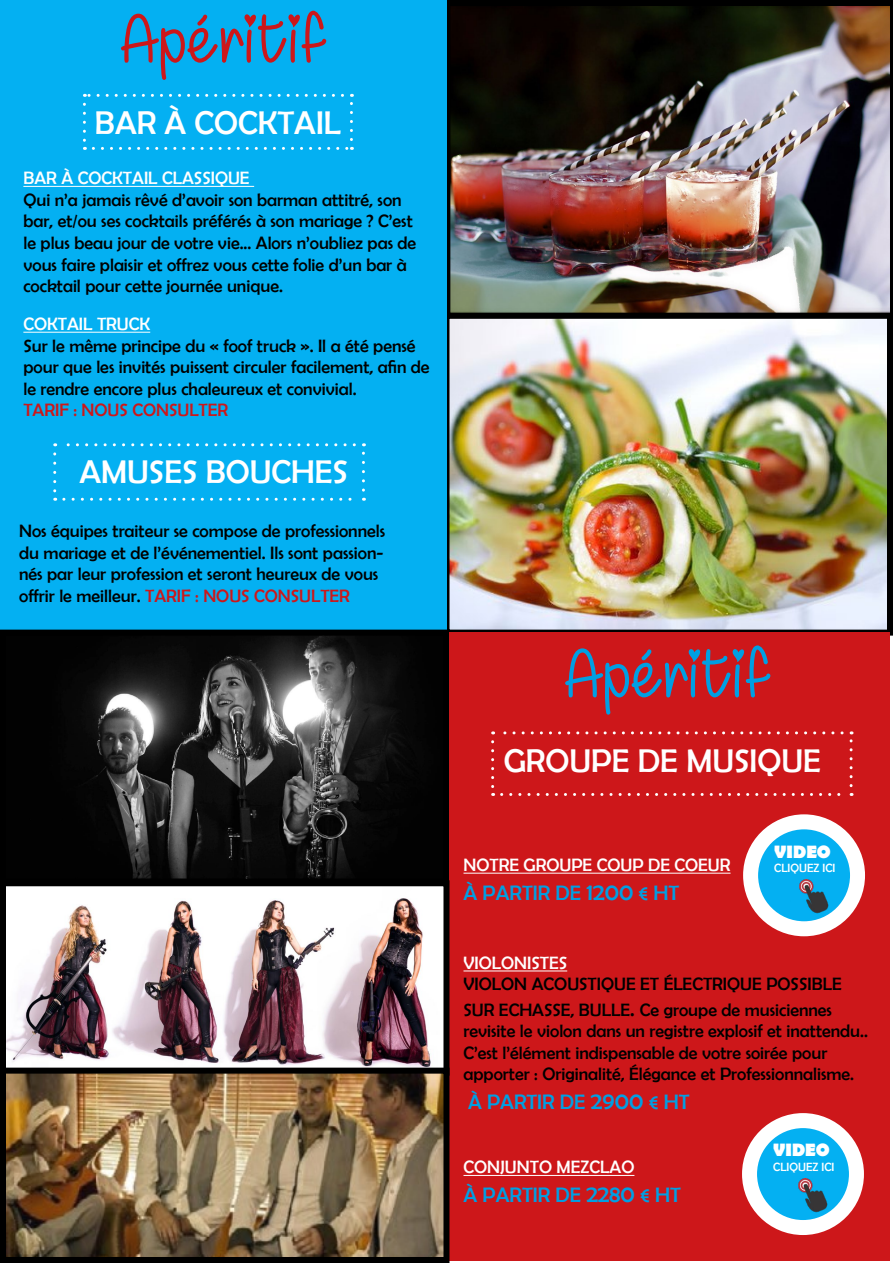
<style>
.page{position:relative;width:893px;height:1263px;background:#fff}
.page>*{position:absolute;margin:0;border:0;box-sizing:border-box;transform-origin:0 0}
.t1{font:69px "Chasing Hearts";color:#cd171a}
.t2{font:69px "Chasing Hearts";color:#009fe3}
.t3{font:33px "Berlin Sans FB";color:#fff}
.t4{font:21px "Berlin Sans FB";color:#009fe3}
.t5{font:18px/21.6px "Berlin Sans FB";color:#000}
.t6{font:18px "Berlin Sans FB";color:#fff}
.t7{font:18px "Berlin Sans FB";color:#cd171a}
.t8{font:700 18px "Berlin Sans FB";color:#fff}
.t9{font:12px "Berlin Sans FB";color:#fff}
.s1{color:#cd171a}
.s2{font-size:24px}
.s3{font-size:21px}
</style>
<div class="page">
<img style="left:446px;top:0;width:447px;height:313px">
<img style="left:450px;top:320px;width:436px;height:309px">
<div style="left:443px;top:313px;width:450px;height:323px;border:6px solid #000"></div>
<div style="left:0;top:0;width:446px;height:633px;background:#04b0f2"></div>
<img style="left:7px;top:637px;width:435px;height:240px">
<div style="left:0;top:630px;width:449px;height:254px;border:6px solid #000"></div>
<div style="left:449px;top:633px;width:441px;height:628px;background:#cd171a"></div>
<hr style="left:23px;top:186px;width:231px;height:1px;background:#fff">
<hr style="left:23px;top:332px;width:127px;height:1px;background:#fff">
<img style="left:7px;top:898px;width:424px;height:169px">
<div style="left:0;top:880px;width:449px;height:196px;border:6px solid #000"></div>
<svg style="left:83px;top:104px;width:3px;height:46px"></svg>
<svg style="left:93px;top:147px;width:259px;height:3px"></svg>
<svg style="left:350px;top:94px;width:3px;height:46px"></svg>
<svg style="left:84px;top:94px;width:259px;height:3px"></svg>
<svg style="left:53px;top:454px;width:3px;height:47px"></svg>
<svg style="left:64px;top:498px;width:300px;height:3px"></svg>
<svg style="left:362px;top:443px;width:3px;height:47px"></svg>
<svg style="left:55px;top:443px;width:299px;height:3px"></svg>
<svg style="left:491px;top:742px;width:3px;height:54px"></svg>
<svg style="left:502px;top:793px;width:350px;height:3px"></svg>
<svg style="left:850px;top:731px;width:3px;height:55px"></svg>
<svg style="left:493px;top:731px;width:349px;height:3px"></svg>
<img style="left:7px;top:1074px;width:435px;height:182px">
<div style="left:0;top:1067px;width:449px;height:196px;border:6px solid #000"></div>
<hr style="left:463px;top:873px;width:268px;height:1px;background:#fff">
<svg style="left:751px;top:822px;width:106px;height:107px;background:#2dbdf4"></svg>
<div style="left:743px;top:814px;width:122px;height:122px;border:15px solid #fff;border-radius:50%"></div>
<img style="left:790px;top:879px;width:40px;height:41px">
<hr style="left:463px;top:970px;width:104px;height:1px;background:#fff">
<hr style="left:463px;top:1175px;width:171px;height:1px;background:#fff">
<svg style="left:749px;top:1120px;width:107px;height:107px;background:#2ebdf4"></svg>
<div style="left:742px;top:1113px;width:122px;height:122px;border:15px solid #fff;border-radius:50%"></div>
<img style="left:789px;top:1178px;width:40px;height:41px">
<h1 class="t1" style="left:120px;top:-4px;width:208px">Apéritif</h1>
<h2 class="t3" style="left:95px;top:104px;width:248px">BAR À COCKTAIL</h2>
<p class="t6" style="left:23px;top:168px;width:228px">BAR À COCKTAIL CLASSIQUE</p>
<p class="t5" style="left:23px;top:189px;width:394px">Qui n’a jamais rêvé d’avoir son barman attitré, son bar, et/ou ses cocktails préférés à son mariage ? C’est le plus beau jour de votre vie... Alors n’oubliez pas de vous faire plaisir et offrez vous cette folie d’un bar à cocktail pour cette journée unique.</p>
<p class="t6" style="left:23px;top:314px;width:128px">COKTAIL TRUCK</p>
<p class="t5" style="left:23px;top:334px;width:408px">Sur le même principe du « foof truck ». Il a été pensé pour que les invités puissent circuler facilement, afin de le rendre encore plus chaleureux et convivial.</p>
<p class="t7" style="left:23px;top:400px;width:206px">TARIF : NOUS CONSULTER</p>
<h2 class="t3" style="left:79px;top:454px;width:270px">AMUSES BOUCHES</h2>
<p class="t5" style="left:19px;top:520px;width:367px">Nos équipes traiteur se compose de professionnels du mariage et de l’événementiel. Ils sont passion&shy;nés par leur profession et seront heureux de vous offrir le meilleur. <span class="s1">TARIF : NOUS CONSULTER</span></p>
<h1 class="t2" style="left:564px;top:631px;width:208px">Apéritif</h1>
<h2 class="t3" style="left:504px;top:742px;width:319px">GROUPE DE MUSIQUE</h2>
<p class="t6" style="left:463px;top:855px;width:269px">NOTRE GROUPE COUP DE COEUR</p>
<p class="t4" style="left:463px;top:881px;width:217px">À PARTIR DE <span class="s2">1200</span> € HT</p>
<p class="t8" style="left:774px;top:841px;width:58px">VIDEO</p>
<p class="t9" style="left:774px;top:861px;width:63px">CLIQUEZ ICI</p>
<p class="t6" style="left:463px;top:952px;width:105px">VIOLONISTES</p>
<p class="t5" style="left:463px;top:971px;width:380px;line-height:25.2px">VIOLON ACOUSTIQUE ET ÉLECTRIQUE POSSIBLE<br>SUR ECHASSE, BULLE<span class="s3">.</span> Ce groupe de musiciennes</p>
<p class="t5" style="left:463px;top:1020px;width:406px">revisite le violon dans un registre explosif et inattendu..<br>C’est l’élément indispensable de votre soirée pour apporter : Originalité, Élégance et Professionnalisme.</p>
<p class="t4" style="left:468px;top:1090px;width:223px">À PARTIR DE <span class="s2">2900</span> € HT</p>
<p class="t6" style="left:463px;top:1157px;width:172px">CONJUNTO MEZCLAO</p>
<p class="t4" style="left:463px;top:1183px;width:219px">À PARTIR DE <span class="s2">2280</span> € HT</p>
<p class="t8" style="left:773px;top:1140px;width:58px">VIDEO</p>
<p class="t9" style="left:773px;top:1160px;width:63px">CLIQUEZ ICI</p>
</div>
